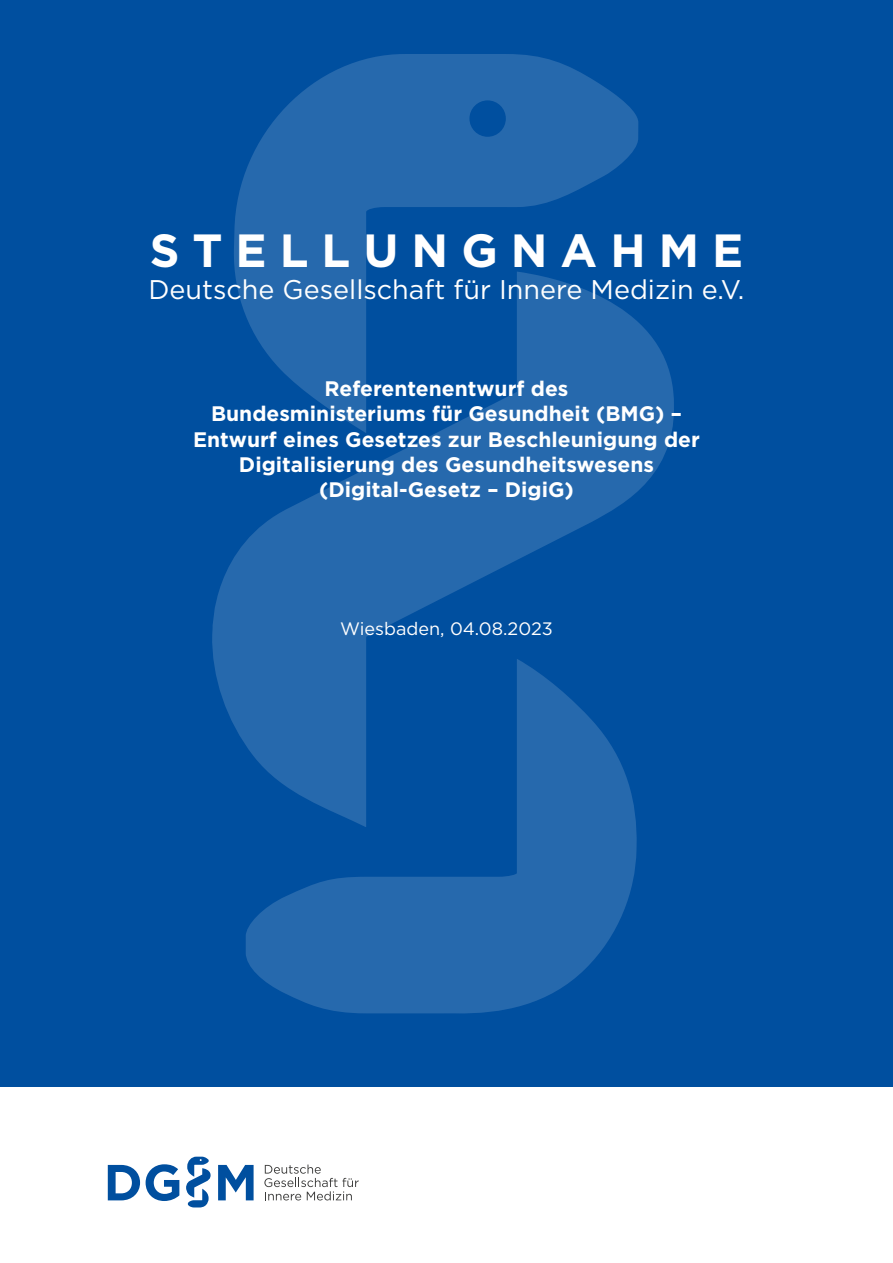
<style>
.page{position:relative;width:893px;height:1263px;background:#fff}
.page>*{position:absolute;margin:0;border:0;box-sizing:border-box;transform-origin:0 0}
.t1{font:700 46.5px "Gotham";color:#fff}
.t2{font:27px "Gotham";color:#fff}
.t3{font:700 21px/25.2px "Gotham";color:#fff;text-align:center}
.t4{font:18px "Gotham";color:#fff}
</style>
<div class="page">
<div style="left:0;top:0;width:893px;height:1086px;background:#004f9f"></div>
<svg style="left:212px;top:322px;width:462px;height:423px;fill:#2669ad"></svg>
<svg style="left:246px;top:659px;width:391px;height:355px;fill:#2669ad"></svg>
<svg style="left:233px;top:54px;width:405px;height:379px;fill:#2669ad"></svg>
<svg style="left:186px;top:1157px;width:25px;height:50px"></svg>
<svg style="left:108px;top:1165px;width:32px;height:35px"></svg>
<svg style="left:146px;top:1164px;width:33px;height:37px"></svg>
<svg style="left:218px;top:1165px;width:36px;height:35px"></svg>
<svg style="left:264px;top:1164px;width:95px;height:36px"></svg>
<h1 class="t1" style="left:150px;top:220px;width:595px">S T E L L U N G N A H M E</h1>
<p class="t2" style="left:148px;top:272px;width:598px">Deutsche Gesellschaft für Innere Medizin e.V.</p>
<p class="t3" style="left:193px;top:376px;width:508px">Referentenentwurf des<br>Bundesministeriums für Gesundheit (BMG) – Entwurf eines Gesetzes zur Beschleunigung der Digitalisierung des Gesundheitswesens (Digital-Gesetz – DigiG)</p>
<p class="t4" style="left:340px;top:617px;width:214px">Wiesbaden, 04.08.2023</p>
</div>
